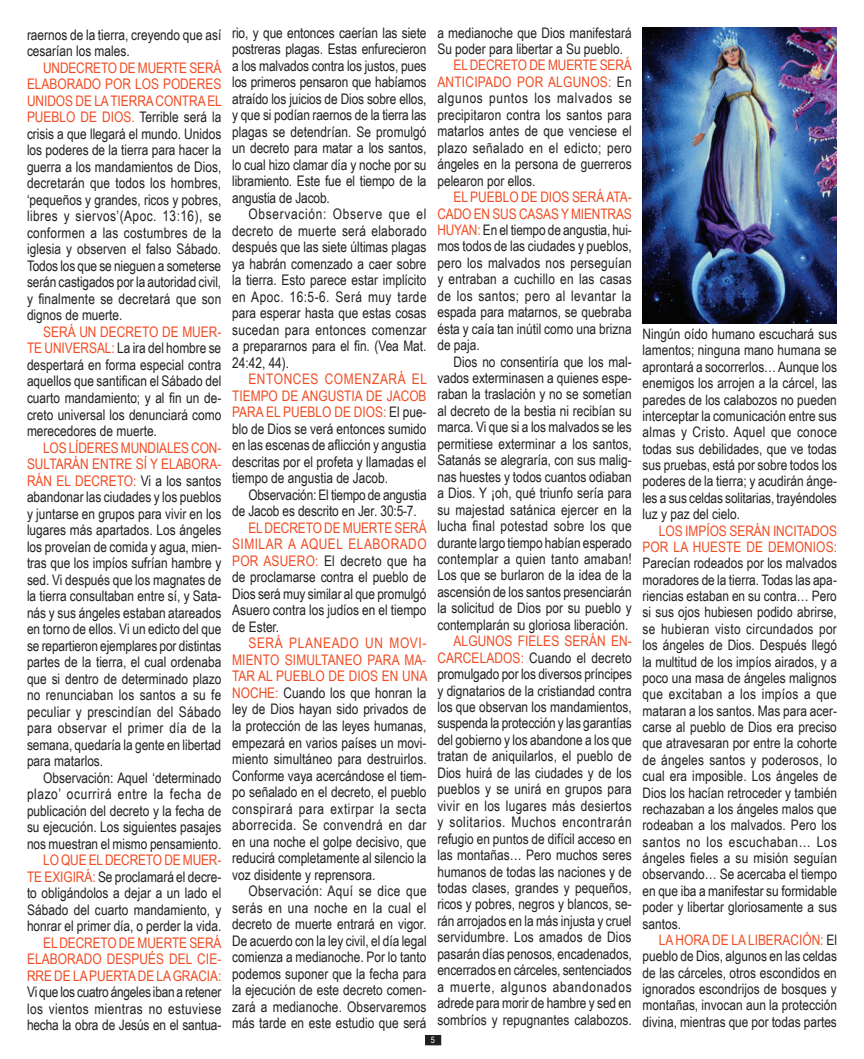
<style>
.page{position:relative;width:864px;height:1059px;background:#fff}
.page>*{position:absolute;margin:0;border:0;box-sizing:border-box;transform-origin:0 0}
.t1{font:14.55px/16.5px "Arial Narrow";color:#231f20;text-align:justify}
.t2{font:14.4px/16.4px "Arial Narrow";color:#231f20;text-align:justify}
.t3{font:9px "Arial Narrow";color:#fff}
.s1{color:#f04b22}
</style>
<div class="page">
<div style="left:426px;top:1035px;width:14px;height:9px;background:#231f20"></div>
<div style="left:425px;top:1034px;width:16px;height:11px;border:2px solid #231f20"></div>
<img style="left:643px;top:27px;width:194px;height:297px">
<p class="t1" style="left:27px;top:26px;width:196px">raernos de la tierra, creyendo que así cesarían los males.</p>
<p class="t1" style="left:27px;top:59px;width:196px;text-indent:16px"><span class="s1">UNDECRETO DE MUERTE SERÁ ELABORADO POR LOS PODERES UNIDOS DE LA TIERRA CONTRA EL PUEBLO DE DIOS.</span> Terrible será la crisis a que llegará el mundo. Unidos los poderes de la tierra para hacer la guerra a los mandamientos de Dios, decretarán que todos los hombres, ‘pequeños y grandes, ricos y pobres, libres y siervos’(Apoc. 13:16), se conformen a las costumbres de la iglesia y observen el falso Sábado.<br>Todos los que se nieguen a someterse serán castigados por la autoridad civil, y finalmente se decretará que son dignos de muerte.</p>
<p class="t1" style="left:27px;top:323px;width:196px;text-indent:16px"><span class="s1">SERÁ UN DECRETO DE MUER-TE UNIVERSAL:</span> La ira del hombre se despertará en forma especial contra aquellos que santifican el Sábado del cuarto mandamiento; y al fin un de&shy;creto universal los denunciará como merecedores de muerte.</p>
<p class="t1" style="left:27px;top:438px;width:196px;text-indent:16px"><span class="s1">LOS LÍDERES MUNDIALES CON-SULTARÁN ENTRE SÍ Y ELABORA-RÁN EL DECRETO:</span> Vi a los santos abandonar las ciudades y los pueblos y juntarse en grupos para vivir en los lugares más apartados. Los ángeles los proveían de comida y agua, mien&shy;tras que los impíos sufrían hambre y sed. Vi después que los magnates de la tierra consultaban entre sí, y Sata&shy;nás y sus ángeles estaban atareados en torno de ellos. Vi un edicto del que se repartieron ejemplares por distintas partes de la tierra, el cual ordenaba que si dentro de determinado plazo no renunciaban los santos a su fe peculiar y prescindían del Sábado para observar el primer día de la semana, quedaría la gente en libertad para matarlos.</p>
<p class="t1" style="left:27px;top:768px;width:196px;text-indent:16px">Observación: Aquel ‘determinado plazo’ ocurrirá entre la fecha de publicación del decreto y la fecha de su ejecución. Los siguientes pasajes nos muestran el mismo pensamiento.</p>
<p class="t1" style="left:27px;top:851px;width:196px;text-indent:16px"><span class="s1">LO QUE EL DECRETO DE MUER-TE EXIGIRÁ:</span> Se proclamará el decre&shy;to obligándolos a dejar a un lado el Sábado del cuarto mandamiento, y honrar el primer día, o perder la vida.</p>
<p class="t1" style="left:27px;top:933px;width:196px;text-indent:16px"><span class="s1">EL DECRETO DE MUERTE SERÁ ELABORADO DESPUÉS DEL CIE-RRE DE LA PUERTA DE LA GRACIA:<br></span>Vi que los cuatro ángeles iban a retener los vientos mientras no estuviese hecha la obra de Jesús en el santua-</p>
<p class="t1" style="left:232px;top:24px;width:196px">rio, y que entonces caerían las siete postreras plagas. Estas enfurecieron a los malvados contra los justos, pues los primeros pensaron que habíamos atraído los juicios de Dios sobre ellos, y que si podían raernos de la tierra las plagas se detendrían. Se promulgó un decreto para matar a los santos, lo cual hizo clamar día y noche por su libramiento. Este fue el tiempo de la angustia de Jacob.</p>
<p class="t1" style="left:232px;top:205px;width:196px;text-indent:16px">Observación: Observe que el decreto de muerte será elaborado después que las siete últimas plagas ya habrán comenzado a caer sobre la tierra. Esto parece estar implícito en Apoc. 16:5-6. Será muy tarde para esperar hasta que estas cosas sucedan para entonces comenzar a prepararnos para el fin. (Vea Mat.<br>24:42, 44).</p>
<p class="t1" style="left:232px;top:370px;width:196px;text-indent:16px"><span class="s1">ENTONCES COMENZARÁ EL TIEMPO DE ANGUSTIA DE JACOB PARA EL PUEBLO DE DIOS:</span> El pue&shy;blo de Dios se verá entonces sumido en las escenas de aflicción y angustia descritas por el profeta y llamadas el tiempo de angustia de Jacob.</p>
<p class="t1" style="left:232px;top:486px;width:196px;text-indent:16px">Observación: El tiempo de angustia de Jacob es descrito en Jer. 30:5-7.</p>
<p class="t1" style="left:232px;top:519px;width:196px;text-indent:16px"><span class="s1">EL DECRETO DE MUERTE SERÁ SIMILAR A AQUEL ELABORADO POR ASUERO:</span> El decreto que ha de proclamarse contra el pueblo de Dios será muy similar al que promulgó Asuero contra los judíos en el tiempo de Ester.</p>
<p class="t1" style="left:232px;top:634px;width:197px;text-indent:16px"><span class="s1">SERÁ PLANEADO UN MOVI-MIENTO SIMULTANEO PARA MA-TAR AL PUEBLO DE DIOS EN UNA NOCHE:</span> Cuando los que honran la ley de Dios hayan sido privados de la protección de las leyes humanas, empezará en varios países un movi&shy;miento simultáneo para destruirlos.<br>Conforme vaya acercándose el tiem&shy;po señalado en el decreto, el pueblo conspirará para extirpar la secta aborrecida. Se convendrá en dar en una noche el golpe decisivo, que reducirá completamente al silencio la voz disidente y reprensora.</p>
<p class="t1" style="left:232px;top:882px;width:196px;text-indent:16px">Observación: Aquí se dice que serás en una noche en la cual el decreto de muerte entrará en vigor.<br>De acuerdo con la ley civil, el día legal comienza a medianoche. Por lo tanto podemos suponer que la fecha para la ejecución de este decreto comen&shy;zará a medianoche. Observaremos más tarde en este estudio que será</p>
<p class="t1" style="left:437px;top:24px;width:196px">a medianoche que Dios manifestará<br>Su poder para libertar a Su pueblo.</p>
<p class="t1" style="left:437px;top:57px;width:196px;text-indent:16px"><span class="s1">EL DECRETO DE MUERTE SERÁ ANTICIPADO POR ALGUNOS:</span> En algunos puntos los malvados se precipitaron contra los santos para matarlos antes de que venciese el plazo señalado en el edicto; pero ángeles en la persona de guerreros pelearon por ellos.</p>
<p class="t1" style="left:437px;top:188px;width:196px;text-indent:16px"><span class="s1">EL PUEBLO DE DIOS SERÁ ATA-CADO EN SUS CASAS Y MIENTRAS HUYAN:</span> En el tiempo de angustia, hui&shy;mos todos de las ciudades y pueblos, pero los malvados nos perseguían y entraban a cuchillo en las casas de los santos; pero al levantar la espada para matarnos, se quebraba ésta y caía tan inútil como una brizna de paja.</p>
<p class="t1" style="left:437px;top:352px;width:196px;text-indent:16px">Dios no consentiría que los mal&shy;vados exterminasen a quienes espe&shy;raban la traslación y no se sometían al decreto de la bestia ni recibían su marca. Vi que si a los malvados se les permitiese exterminar a los santos, Satanás se alegraría, con sus malig&shy;nas huestes y todos cuantos odiaban a Dios. Y ¡oh, qué triunfo sería para su majestad satánica ejercer en la lucha final potestad sobre los que durante largo tiempo habían esperado contemplar a quien tanto amaban!<br>Los que se burlaron de la idea de la ascensión de los santos presenciarán la solicitud de Dios por su pueblo y contemplarán su gloriosa liberación.</p>
<p class="t1" style="left:437px;top:632px;width:196px;text-indent:16px"><span class="s1">ALGUNOS FIELES SERÁN EN-CARCELADOS:</span> Cuando el decreto promulgado por los diversos príncipes y dignatarios de la cristiandad contra los que observan los mandamientos, suspenda la protección y las garantías del gobierno y los abandone a los que tratan de aniquilarlos, el pueblo de Dios huirá de las ciudades y de los pueblos y se unirá en grupos para vivir en los lugares más desiertos y solitarios. Muchos encontrarán refugio en puntos de difícil acceso en las montañas… Pero muchos seres humanos de todas las naciones y de todas clases, grandes y pequeños, ricos y pobres, negros y blancos, se&shy;rán arrojados en la más injusta y cruel servidumbre. Los amados de Dios pasarán días penosos, encadenados, encerrados en cárceles, sentenciados a muerte, algunos abandonados adrede para morir de hambre y sed en sombríos y repugnantes calabozos.</p>
<p class="t3" style="left:431px;top:1033px;width:6px">5</p>
<p class="t2" style="left:643px;top:325px;width:196px">Ningún oído humano escuchará sus lamentos; ninguna mano humana se aprontará a socorrerlos… Aunque los enemigos los arrojen a la cárcel, las paredes de los calabozos no pueden interceptar la comunicación entre sus almas y Cristo. Aquel que conoce todas sus debilidades, que ve todas sus pruebas, está por sobre todos los poderes de la tierra; y acudirán ánge&shy;les a sus celdas solitarias, trayéndoles luz y paz del cielo.</p>
<p class="t2" style="left:643px;top:521px;width:196px;text-indent:16px"><span class="s1">LOS IMPÍOS SERÁN INCITADOS POR LA HUESTE DE DEMONIOS:<br></span>Parecían rodeados por los malvados moradores de la tierra. Todas las apa&shy;riencias estaban en su contra… Pero si sus ojos hubiesen podido abrirse, se hubieran visto circundados por los ángeles de Dios. Después llegó la multitud de los impíos airados, y a poco una masa de ángeles malignos que excitaban a los impíos a que mataran a los santos. Mas para acer&shy;carse al pueblo de Dios era preciso que atravesaran por entre la cohorte de ángeles santos y poderosos, lo cual era imposible. Los ángeles de Dios los hacían retroceder y también rechazaban a los ángeles malos que rodeaban a los malvados. Pero los santos no los escuchaban… Los ángeles fieles a su misión seguían observando… Se acercaba el tiempo en que iba a manifestar su formidable poder y libertar gloriosamente a sus santos.</p>
<p class="t2" style="left:643px;top:931px;width:196px;text-indent:16px"><span class="s1">LA HORA DE LA LIBERACIÓN:</span> El pueblo de Dios, algunos en las celdas de las cárceles, otros escondidos en ignorados escondrijos de bosques y montañas, invocan aun la protección divina, mientras que por todas partes</p>
</div>
